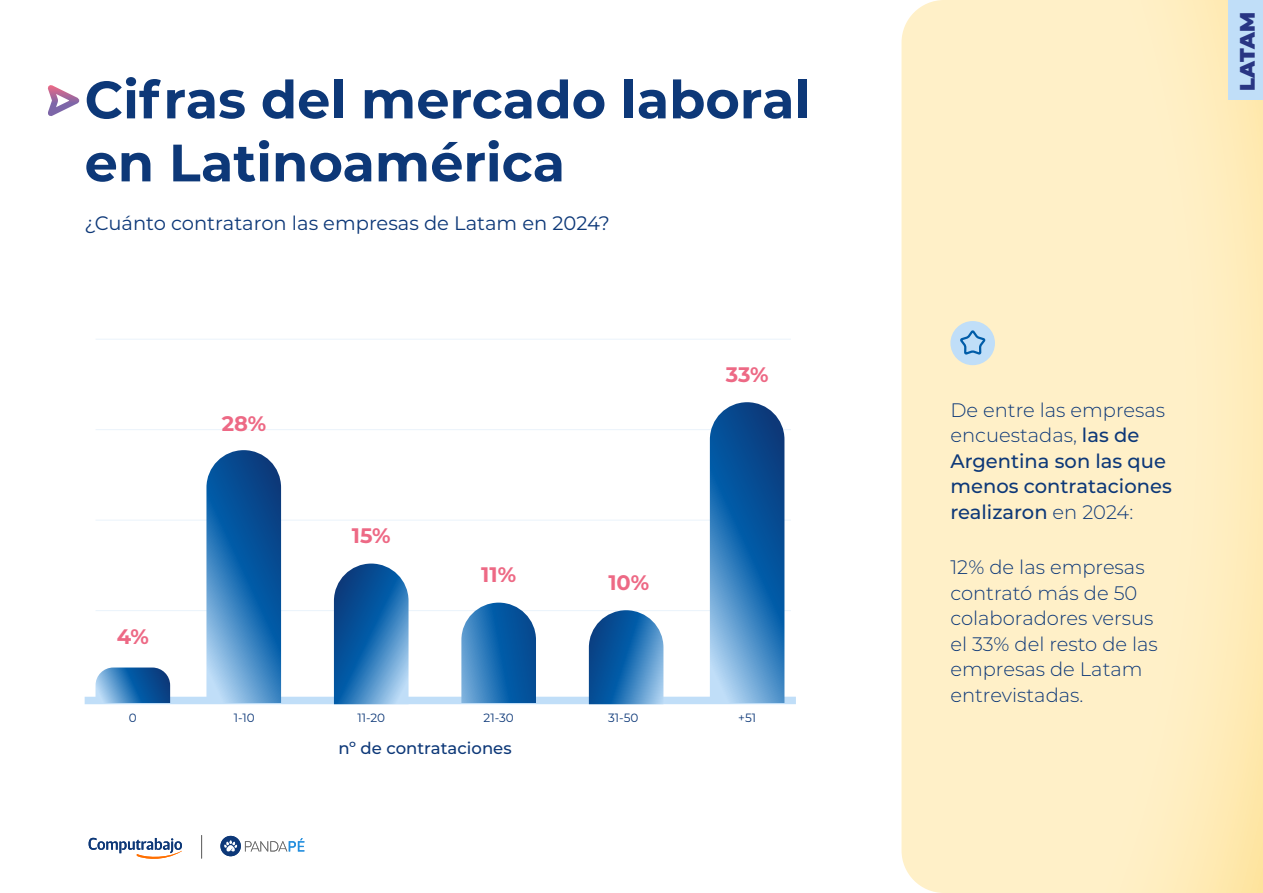
<style>
.page{position:relative;width:1263px;height:893px;background:#fff}
.page>*{position:absolute;margin:0;border:0;box-sizing:border-box;transform-origin:0 0}
.t1{font:700 52.5px/63px "Montserrat";color:#0d3878}
.t2{font:700 21px "Montserrat";color:#ed6985}
.t3{font:900 21px "Montserrat";color:#283583}
.t4{font:300 19.5px/25.5px "Montserrat";color:#0d3878}
.t5{font:500 19.5px/25.5px "Montserrat";color:#0d3878}
.t6{font:19.5px "Montserrat";color:#0d3878}
.t7{font:500 16.5px "Montserrat";color:#0d3878}
.t8{font:12px "Montserrat";color:#0d3878}
.s1{font-weight:300}
</style>
<div class="page">
<svg style="left:901px;top:0;width:362px;height:893px;background:#feefc5"></svg>
<hr style="left:96px;top:339px;width:695px;height:1px;background:#eaf3fb">
<hr style="left:96px;top:520px;width:695px;height:1px;background:#eaf3fb">
<hr style="left:96px;top:429px;width:695px;height:1px;background:#eaf3fb">
<hr style="left:96px;top:610px;width:695px;height:1px;background:#eaf3fb">
<div style="left:950px;top:321px;width:45px;height:44px;background:#c0def8;border-radius:50%"></div>
<svg style="left:958px;top:81px;width:30px;height:537px;background:#f8edca"></svg>
<div style="left:85px;top:697px;width:711px;height:7px;background:#c0def8"></div>
<svg style="left:710px;top:402px;width:74px;height:301px;background:#3476b3"></svg>
<svg style="left:206px;top:450px;width:75px;height:253px;background:#3577b4"></svg>
<svg style="left:461px;top:603px;width:75px;height:100px;background:#3077b5"></svg>
<svg style="left:334px;top:564px;width:74px;height:140px;background:#3577b3"></svg>
<svg style="left:589px;top:610px;width:74px;height:94px;background:#397ab6"></svg>
<svg style="left:96px;top:667px;width:74px;height:36px;background:#3f7cb6"></svg>
<div style="left:1229px;top:0;width:34px;height:99px;background:#c0def8"></div>
<svg style="left:47px;top:85px;width:33px;height:31px"></svg>
<svg style="left:245px;top:838px;width:59px;height:13px"></svg>
<div style="left:220px;top:836px;width:21px;height:20px;background:#0d3878;border-radius:50%"></div>
<svg style="left:224px;top:840px;width:13px;height:12px"></svg>
<svg style="left:89px;top:838px;width:93px;height:21px"></svg>
<svg style="left:201px;top:835px;width:1px;height:23px"></svg>
<h1 class="t1" style="left:85px;top:66px;width:727px">Cifras del mercado laboral en Latinoamérica</h1>
<p class="t6" style="left:85px;top:209px;width:527px">¿Cuánto contrataron las empresas de Latam en 2024?</p>
<p class="t2" style="left:222px;top:408px;width:46px">28%</p>
<p class="t2" style="left:117px;top:621px;width:34px">4%</p>
<p class="t2" style="left:352px;top:521px;width:40px">15%</p>
<p class="t2" style="left:481px;top:560px;width:36px">11%</p>
<p class="t2" style="left:726px;top:359px;width:44px">33%</p>
<p class="t2" style="left:608px;top:568px;width:42px">10%</p>
<p class="t8" style="left:129px;top:710px;width:9px">0</p>
<p class="t8" style="left:234px;top:710px;width:22px">1-10</p>
<p class="t8" style="left:357px;top:710px;width:29px">11-20</p>
<p class="t7" style="left:338px;top:736px;width:175px">nº de contrataciones</p>
<p class="t8" style="left:484px;top:710px;width:32px">21-30</p>
<p class="t8" style="left:608px;top:710px;width:32px">31-50</p>
<p class="t8" style="left:738px;top:710px;width:20px">+51</p>
<p class="t3" style="left:1231px;top:91px;width:81px;rotate:-90deg">LATAM</p>
<p class="t5" style="left:950px;top:396px;width:223px"><span class="s1">De entre las empresas encuestadas,</span> las de<br>Argentina son las que menos contrataciones realizaron <span class="s1">en 2024:</span></p>
<p class="t4" style="left:950px;top:554px;width:209px">12% de las empresas contrató más de 50 colaboradores versus el 33% del resto de las empresas de Latam entrevistadas.</p>
</div>
